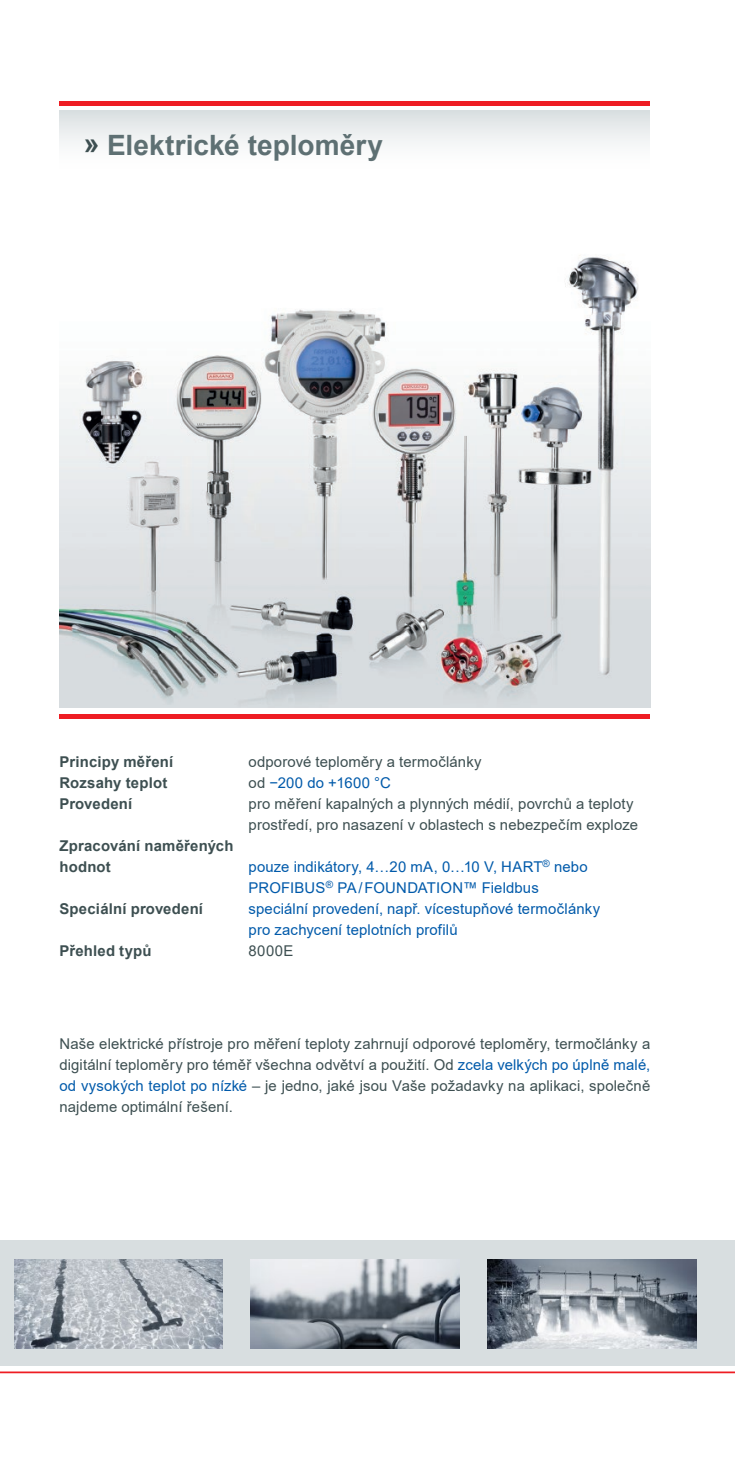
<style>
.page{position:relative;width:735px;height:1474px;background:#fff}
.page>*{position:absolute;margin:0;border:0;box-sizing:border-box;transform-origin:0 0}
.t1{font:700 28px "Arial";color:#5e7073}
.t2{font:14.88px/21px "Arial";letter-spacing:.01em;color:#3d4f51}
.t3{font:14.88px/21px "Arial";letter-spacing:.01em;color:#015aaa}
.t4{font:700 14.88px/21px "Arial";letter-spacing:.015em;color:#3d4f51}
.s1{color:#3d4f51}
.s2{color:#015aaa}
</style>
<div class="page">
<div style="left:59px;top:110px;width:591px;height:69px;background:linear-gradient(to bottom,#dde3e4,#fff)"></div>
<hr style="left:59px;top:714px;width:591px;height:4px;background:#ee1d23">
<div style="left:59px;top:101px;width:591px;height:5px;background:#ee1d23"></div>
<img style="left:60px;top:255px;width:590px;height:453px">
<div style="left:0;top:1240px;width:734px;height:125px;background:#d8dee0"></div>
<img style="left:487px;top:1259px;width:208px;height:66px">
<img style="left:14px;top:1259px;width:208px;height:66px">
<img style="left:251px;top:1259px;width:208px;height:66px">
<svg style="left:0;top:1325px;width:734px;height:48px"></svg>
<h1 class="t1" style="left:84px;top:125px;width:300px"><span class="s1">»</span> Elektrické teploměry</h1>
<p class="t4" style="left:59px;top:751px;width:115px">Principy měření</p>
<p class="t2" style="left:248px;top:750px;width:234px">odporové teploměry a termočlánky</p>
<p class="t4" style="left:59px;top:772px;width:109px">Rozsahy teplot</p>
<p class="t3" style="left:248px;top:771px;width:144px"><span class="s1">od</span> −200 do +1600 °C</p>
<p class="t4" style="left:59px;top:793px;width:74px">Provedení</p>
<p class="t2" style="left:248px;top:792px;width:391px">pro měření kapalných a plynných médií, povrchů a teploty prostředí, pro nasazení v oblastech s nebezpečím exploze</p>
<p class="t4" style="left:59px;top:835px;width:175px">Zpracování naměřených hodnot</p>
<p class="t3" style="left:248px;top:855px;width:340px">pouze indikátory, 4…20 mA, 0…10 V, HART<sup>®</sup> nebo<br>PROFIBUS<sup>®</sup> PA/FOUNDATION™ Fieldbus</p>
<p class="t4" style="left:59px;top:898px;width:145px">Speciální provedení</p>
<p class="t3" style="left:248px;top:897px;width:353px">speciální provedení, např. vícestupňové termočlánky pro zachycení teplotních profilů</p>
<p class="t4" style="left:59px;top:940px;width:94px">Přehled typů</p>
<p class="t2" style="left:248px;top:939px;width:46px">8000E</p>
<p class="t2" style="left:59px;top:1033px;width:592px;text-align:justify">Naše elektrické přístroje pro měření teploty zahrnují odporové teploměry, termočlánky a digitální teploměry pro téměř všechna odvětví a použití. Od <span class="s2">zcela velkých po úplně malé, od vysokých teplot po nízké</span> – je jedno, jaké jsou Vaše požadavky na aplikaci, společně najdeme optimální řešení.</p>
</div>
